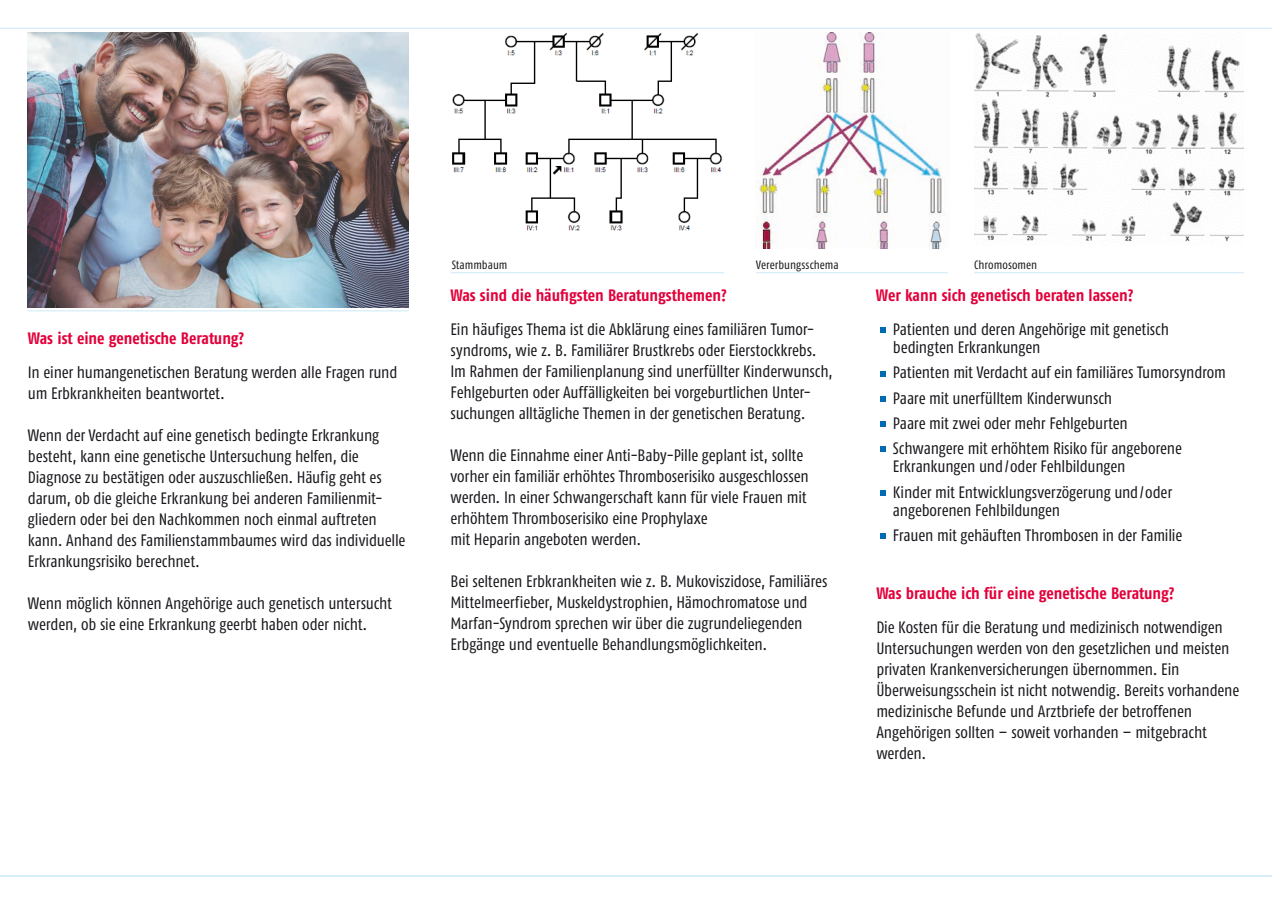
<style>
.page{position:relative;width:1272px;height:902px;background:#fff}
.page>*{position:absolute;margin:0;border:0;box-sizing:border-box;transform-origin:0 0}
.Fließtext{font:16.5px/21px "Fago Co Regular Tf";letter-spacing:-.01em;color:#1a171c}
.Bulletpoints{font:16.5px/18px "Fago Co Regular Tf";letter-spacing:-.01em;color:#1a171c}
.t1{font:16.5px "Fago Co Bold Tf";letter-spacing:-.005em;color:#e2003b}
.Fließtext-2{font:12px "Fago Co Regular Tf";letter-spacing:.005em;color:#1a171c}
</style>
<div class="page">
<hr style="left:0;top:28px;width:1271px;height:1px;background:#d5edfa">
<hr style="left:451px;top:272px;width:273px;height:1px;background:#d5edfa">
<hr style="left:756px;top:272px;width:191px;height:1px;background:#d5edfa">
<hr style="left:974px;top:272px;width:269px;height:1px;background:#d5edfa">
<hr style="left:28px;top:310px;width:380px;height:1px;background:#d5edfa">
<img style="left:28px;top:32px;width:380px;height:275px">
<hr style="left:0;top:875px;width:1271px;height:1px;background:#d5edfa">
<svg style="left:880px;top:327px;width:5px;height:6px"></svg>
<svg style="left:880px;top:371px;width:5px;height:5px"></svg>
<svg style="left:880px;top:396px;width:5px;height:5px"></svg>
<svg style="left:880px;top:421px;width:5px;height:6px"></svg>
<svg style="left:880px;top:446px;width:5px;height:6px"></svg>
<svg style="left:880px;top:490px;width:5px;height:5px"></svg>
<svg style="left:880px;top:533px;width:5px;height:5px"></svg>
<img style="left:452px;top:33px;width:271px;height:198px">
<img style="left:974px;top:33px;width:269px;height:209px">
<img style="left:755px;top:32px;width:188px;height:216px">
<p class="t1" style="left:28px;top:328px;width:218px">Was ist eine genetische Beratung?</p>
<p class="Fließtext" style="left:28px;top:361px;width:371px">In einer humangenetischen Beratung werden alle Fragen rund um Erbkrankheiten beantwortet.</p>
<p class="Fließtext" style="left:28px;top:424px;width:379px">Wenn der Verdacht auf eine genetisch bedingte Erkrankung besteht, kann eine genetische Untersuchung helfen, die Diagnose zu bestätigen oder auszuschließen. Häufig geht es darum, ob die gleiche Erkrankung bei anderen Familienmit&shy;gliedern oder bei den Nachkommen noch einmal auftreten kann. Anhand des Familienstammbaumes wird das individuelle Erkrankungsrisiko berechnet.</p>
<p class="Fließtext" style="left:28px;top:592px;width:365px">Wenn möglich können Angehörige auch genetisch untersucht werden, ob sie eine Erkrankung geerbt haben oder nicht.</p>
<p class="Fließtext-2" style="left:452px;top:257px;width:57px">Stammbaum</p>
<p class="Fließtext-2" style="left:756px;top:257px;width:84px">Vererbungsschema</p>
<p class="Fließtext-2" style="left:974px;top:257px;width:65px">Chromosomen</p>
<p class="t1" style="left:450px;top:286px;width:278px">Was sind die häufigsten Beratungsthemen?</p>
<p class="Fließtext" style="left:450px;top:319px;width:384px">Ein häufiges Thema ist die Abklärung eines familiären Tumor&shy;syndroms, wie z. B. Familiärer Brustkrebs oder Eierstockkrebs.<br>Im Rahmen der Familienplanung sind unerfüllter Kinderwunsch, Fehlgeburten oder Auffälligkeiten bei vorgeburtlichen Unter&shy;suchungen alltägliche Themen in der genetischen Beratung.</p>
<p class="Fließtext" style="left:450px;top:445px;width:360px">Wenn die Einnahme einer Anti-Baby-Pille geplant ist, sollte vorher ein familiär erhöhtes Thromboserisiko ausgeschlossen werden. In einer Schwangerschaft kann für viele Frauen mit erhöhtem Thromboserisiko eine Prophylaxe<br>mit Heparin angeboten werden.</p>
<p class="Fließtext" style="left:450px;top:571px;width:378px">Bei seltenen Erbkrankheiten wie z. B. Mukoviszidose, Familiäres Mittelmeerfieber, Muskeldystrophien, Hämochromatose und Marfan-Syndrom sprechen wir über die zugrundeliegenden Erbgänge und eventuelle Behandlungsmöglichkeiten.</p>
<p class="t1" style="left:875px;top:286px;width:259px">Wer kann sich genetisch beraten lassen?</p>
<p class="Bulletpoints" style="left:892px;top:320px;width:278px">Patienten und deren Angehörige mit genetisch bedingten Erkrankungen</p>
<p class="Bulletpoints" style="left:892px;top:363px;width:334px">Patienten mit Verdacht auf ein familiäres Tumorsyndrom</p>
<p class="Bulletpoints" style="left:892px;top:389px;width:221px">Paare mit unerfülltem Kinderwunsch</p>
<p class="Bulletpoints" style="left:892px;top:414px;width:236px">Paare mit zwei oder mehr Fehlgeburten</p>
<p class="Bulletpoints" style="left:892px;top:439px;width:290px">Schwangere mit erhöhtem Risiko für angeborene<br>Erkrankungen und/oder Fehlbildungen</p>
<p class="Bulletpoints" style="left:892px;top:482px;width:281px">Kinder mit Entwicklungsverzögerung und/oder angeborenen Fehlbildungen</p>
<p class="Bulletpoints" style="left:892px;top:526px;width:291px">Frauen mit gehäuften Thrombosen in der Familie</p>
<p class="t1" style="left:876px;top:583px;width:299px">Was brauche ich für eine genetische Beratung?</p>
<p class="Fließtext" style="left:876px;top:616px;width:364px">Die Kosten für die Beratung und medizinisch notwendigen Untersuchungen werden von den gesetzlichen und meisten privaten Krankenversicherungen übernommen. Ein Überweisungsschein ist nicht notwendig. Bereits vorhandene medizinische Befunde und Arztbriefe der betroffenen Angehörigen sollten – soweit vorhanden – mitgebracht werden.</p>
</div>
